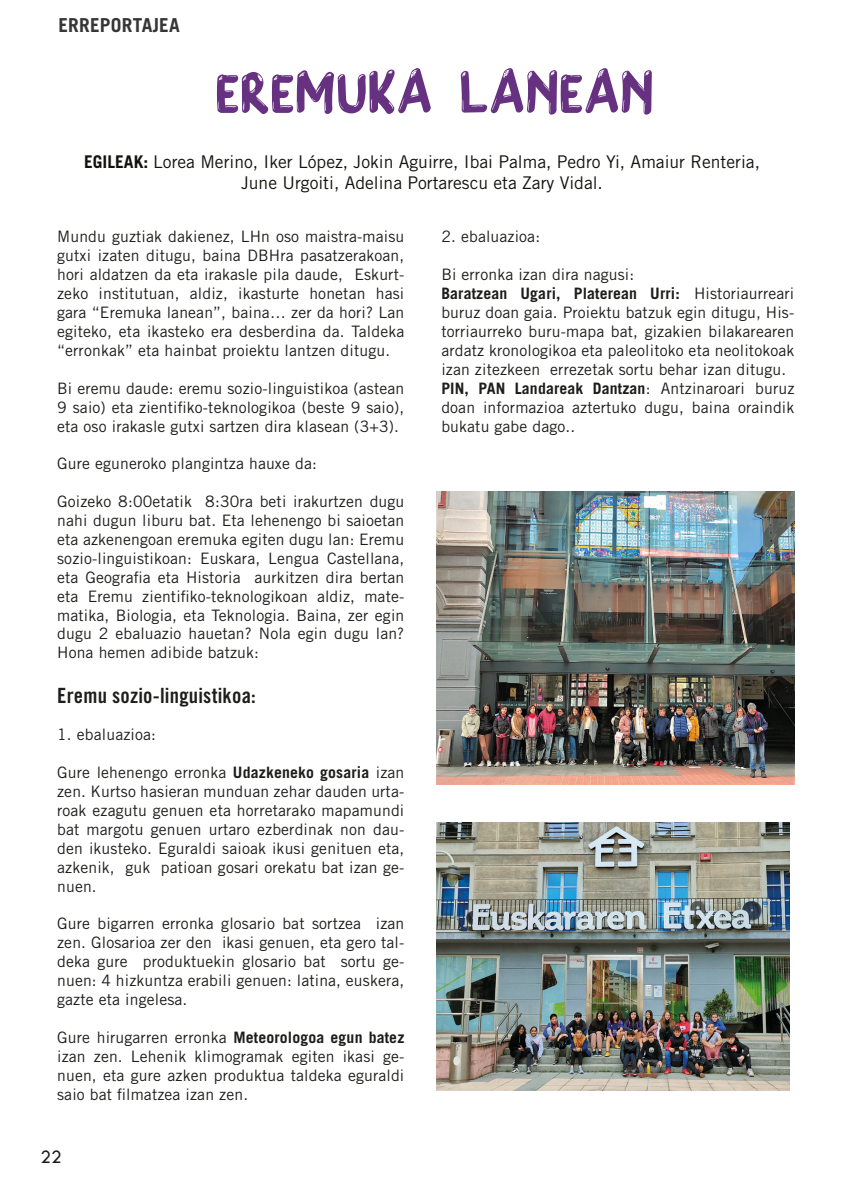
<style>
.page{position:relative;width:844px;height:1191px;background:#fff}
.page>*{position:absolute;margin:0;border:0;box-sizing:border-box;transform-origin:0 0}
.t1{font:61.25px "Cupid Love";letter-spacing:.03em;color:#663180}
.t2{font:21px "Trade Gothic LT Std Bd Cn 20";letter-spacing:.01em;color:#1d1d1b}
.t3{font:700 19.25px "Trade Gothic LT Std";letter-spacing:.01em;color:#363636}
.t4{font:19.25px "Tw Cen";color:#1d1d1b}
.testu_orokorra{font:17.5px "Trade Gothic LT Std";color:#13120e}
.t5{font:15.75px/18.9px "Trade Gothic LT Std";letter-spacing:.01em;color:#1d1d1b;text-align:justify}
.s1{font-weight:700}
</style>
<div class="page">
<img style="left:436px;top:492px;width:358px;height:293px">
<img style="left:436px;top:822px;width:353px;height:268px">
<p class="t3" style="left:58px;top:14px;width:123px">ERREPORTAJEA</p>
<p class="t1" style="left:216px;top:66px;width:438px">EREMUKA LANEAN</p>
<p class="testu_orokorra" style="left:84px;top:151px;width:677px"><span class="s1">EGILEAK:</span> Lorea Merino, Iker López, Jokin Aguirre, Ibai Palma, Pedro Yi, Amaiur Renteria,</p>
<p class="testu_orokorra" style="left:241px;top:172px;width:363px">June Urgoiti, Adelina Portarescu eta Zary Vidal.</p>
<p class="t5" style="left:57px;top:227px;width:348px">Mundu guztiak dakienez, LHn oso maistra-maisu gutxi izaten ditugu, baina DBHra pasatzerakoan, hori aldatzen da eta irakasle pila daude, Eskurt&shy;zeko institutuan, aldiz, ikasturte honetan hasi gara “Eremuka lanean”, baina… zer da hori? Lan egiteko, eta ikasteko era desberdina da. Taldeka “erronkak” eta hainbat proiektu lantzen ditugu.</p>
<p class="t5" style="left:57px;top:378px;width:348px">Bi eremu daude: eremu sozio-linguistikoa (astean 9 saio) eta zientifiko-teknologikoa (beste 9 saio), eta oso irakasle gutxi sartzen dira klasean (3+3).</p>
<p class="t5" style="left:57px;top:454px;width:261px">Gure eguneroko plangintza hauxe da:</p>
<p class="t5" style="left:57px;top:492px;width:348px">Goizeko 8:00etatik 8:30ra beti irakurtzen dugu nahi dugun liburu bat. Eta lehenengo bi saioetan eta azkenengoan eremuka egiten dugu lan: Eremu sozio-linguistikoan: Euskara, Lengua Castellana, eta Geografia eta Historia aurkitzen dira bertan eta Eremu zientifiko-teknologikoan aldiz, mate&shy;matika, Biologia, eta Teknologia. Baina, zer egin dugu 2 ebaluazio hauetan? Nola egin dugu lan?<br>Hona hemen adibide batzuk:</p>
<p class="t2" style="left:57px;top:682px;width:200px">Eremu sozio-linguistikoa:</p>
<p class="t5" style="left:57px;top:725px;width:100px">1. ebaluazioa:</p>
<p class="t5" style="left:57px;top:763px;width:348px">Gure lehenengo erronka <span class="s1">Udazkeneko gosaria</span> izan zen. Kurtso hasieran munduan zehar dauden urta&shy;roak ezagutu genuen eta horretarako mapamundi bat margotu genuen urtaro ezberdinak non dau&shy;den ikusteko. Eguraldi saioak ikusi genituen eta, azkenik, guk patioan gosari orekatu bat izan ge&shy;nuen.</p>
<p class="t5" style="left:57px;top:914px;width:348px">Gure bigarren erronka glosario bat sortzea izan zen. Glosarioa zer den ikasi genuen, eta gero tal&shy;deka gure produktuekin glosario bat sortu ge&shy;nuen: 4 hizkuntza erabili genuen: latina, euskera, gazte eta ingelesa.</p>
<p class="t5" style="left:57px;top:1027px;width:348px">Gure hirugarren erronka <span class="s1">Meteorologoa egun batez </span>izan zen. Lehenik klimogramak egiten ikasi ge&shy;nuen, eta gure azken produktua taldeka eguraldi saio bat filmatzea izan zen.</p>
<p class="t4" style="left:40px;top:1145px;width:23px">22</p>
<p class="t5" style="left:441px;top:227px;width:100px">2. ebaluazioa:</p>
<p class="t5" style="left:441px;top:265px;width:194px">Bi erronka izan dira nagusi:</p>
<p class="t5" style="left:441px;top:284px;width:354px"><span class="s1">Baratzean Ugari, Platerean Urri:</span> Historiaurreari buruz doan gaia. Proiektu batzuk egin ditugu, His&shy;torriaurreko buru-mapa bat, gizakien bilakarearen ardatz kronologikoa eta paleolitoko eta neolitokoak izan zitezkeen errezetak sortu behar izan ditugu.</p>
<p class="t5" style="left:441px;top:378px;width:354px"><span class="s1">PIN, PAN Landareak Dantzan</span>: Antzinaroari buruz doan informazioa aztertuko dugu, baina oraindik bukatu gabe dago..</p>
</div>
